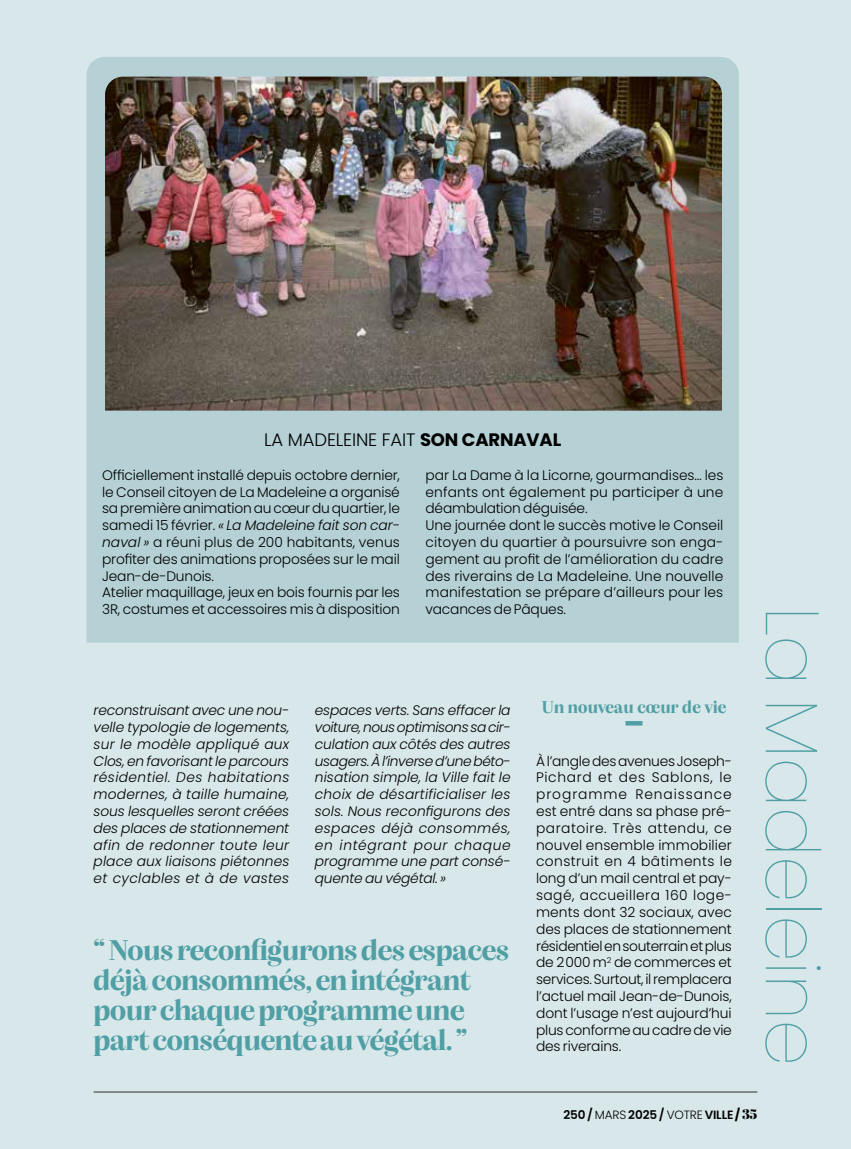
<style>
.page{position:relative;width:851px;height:1149px;background:#fff}
.page>*{position:absolute;margin:0;border:0;box-sizing:border-box;transform-origin:0 0}
.t1{font:100 75px "Poppins";letter-spacing:-.015em;color:#509fa5}
.t2{font:700 30px/30px "Alga";letter-spacing:-.01em;color:#509fa5}
.t3{font:300 18px "Poppins";letter-spacing:-.01em;color:#000}
.t4{font:700 18px "Alga";letter-spacing:.01em;color:#509fa5}
.t5{font:300 13.8px/16.8px "Poppins";letter-spacing:-.01em;color:#000}
.t6{font:italic 300 13.8px/16.8px "Poppins";letter-spacing:.005em;color:#000;text-align:justify}
.t7{font:600 12px "Poppins";letter-spacing:-.01em;color:#000}
.s1{font-weight:700}
.s2{font-style:italic}
.s3{font-weight:300}
.s4{font-family:"Abril Fatface";font-weight:400;font-size:13.8px}
</style>
<div class="page">
<div style="left:0;top:0;width:850px;height:1148px;background:#d8e7e9"></div>
<hr style="left:94px;top:1091px;width:663px;height:1px;background:#000">
<div style="left:625px;top:720px;width:17px;height:5px;background:#509fa5"></div>
<div style="left:86px;top:57px;width:652px;height:585px;background:#b5d1d5"></div>
<img style="left:105px;top:77px;width:617px;height:333px">
<h3 class="t3" style="left:264px;top:429px;width:298px">LA MADELEINE FAIT <span class="s1">SON CARNAVAL</span></h3>
<p class="t5" style="left:102px;top:466px;width:299px">Officiellement installé depuis octobre dernier, le Conseil citoyen de La Madeleine a organisé sa première animation au cœur du quartier, le samedi 15 février. <span class="s2">« La Madeleine fait son car&shy;naval »</span> a réuni plus de 200 habitants, venus profiter des animations proposées sur le mail Jean-de-Dunois.<br>Atelier maquillage, jeux en bois fournis par les 3R, costumes et accessoires mis à disposition</p>
<p class="t5" style="left:425px;top:466px;width:299px">par La Dame à la Licorne, gourmandises… les enfants ont également pu participer à une déambulation déguisée.<br>Une journée dont le succès motive le Conseil citoyen du quartier à poursuivre son enga&shy;gement au profit de l’amélioration du cadre des riverains de La Madeleine. Une nouvelle manifestation se prépare d’ailleurs pour les vacances de Pâques.</p>
<p class="t6" style="left:94px;top:701px;width:197px">reconstruisant avec une nou&shy;velle typologie de logements, sur le modèle appliqué aux Clos, en favorisant le parcours résidentiel. Des habitations modernes, à taille humaine, sous lesquelles seront créées des places de stationnement afin de redonner toute leur place aux liaisons piétonnes et cyclables et à de vastes</p>
<p class="t6" style="left:315px;top:701px;width:197px">espaces verts. Sans effacer la voiture, nous optimisons sa cir&shy;culation aux côtés des autres usagers. À l’inverse d’une béto&shy;nisation simple, la Ville fait le choix de désartificialiser les sols. Nous reconfigurons des espaces déjà consommés, en intégrant pour chaque programme une part consé&shy;quente au végétal. »</p>
<h3 class="t4" style="left:541px;top:693px;width:186px">Un nouveau cœur de vie</h3>
<p class="t5" style="left:536px;top:752px;width:197px;text-align:justify">À l’angle des avenues Joseph-Pichard et des Sablons, le programme Renaissance est entré dans sa phase pré&shy;paratoire. Très attendu, ce nouvel ensemble immobilier construit en 4 bâtiments le long d’un mail central et pay&shy;sagé, accueillera 160 loge&shy;ments dont 32 sociaux, avec des places de stationnement résidentiel en souterrain et plus de 2000 m<sup>2</sup> de commerces et services. Surtout, il remplacera l’actuel mail Jean-de-Dunois, dont l’usage n’est aujourd’hui plus conforme au cadre de vie des riverains.</p>
<h2 class="t2" style="left:94px;top:931px;width:417px">“Nous reconfigurons des espaces déjà consommés, en intégrant pour chaque programme une part conséquente au végétal.”</h2>
<h1 class="t1" style="left:835px;top:606px;width:461px;rotate:90deg">La Madeleine</h1>
<p class="t7" style="left:563px;top:1107px;width:195px">250 / <span class="s3">MARS</span> 2025 / <span class="s3">VOTRE</span> VILLE <span class="s1">/</span> <span class="s4">35</span></p>
</div>
